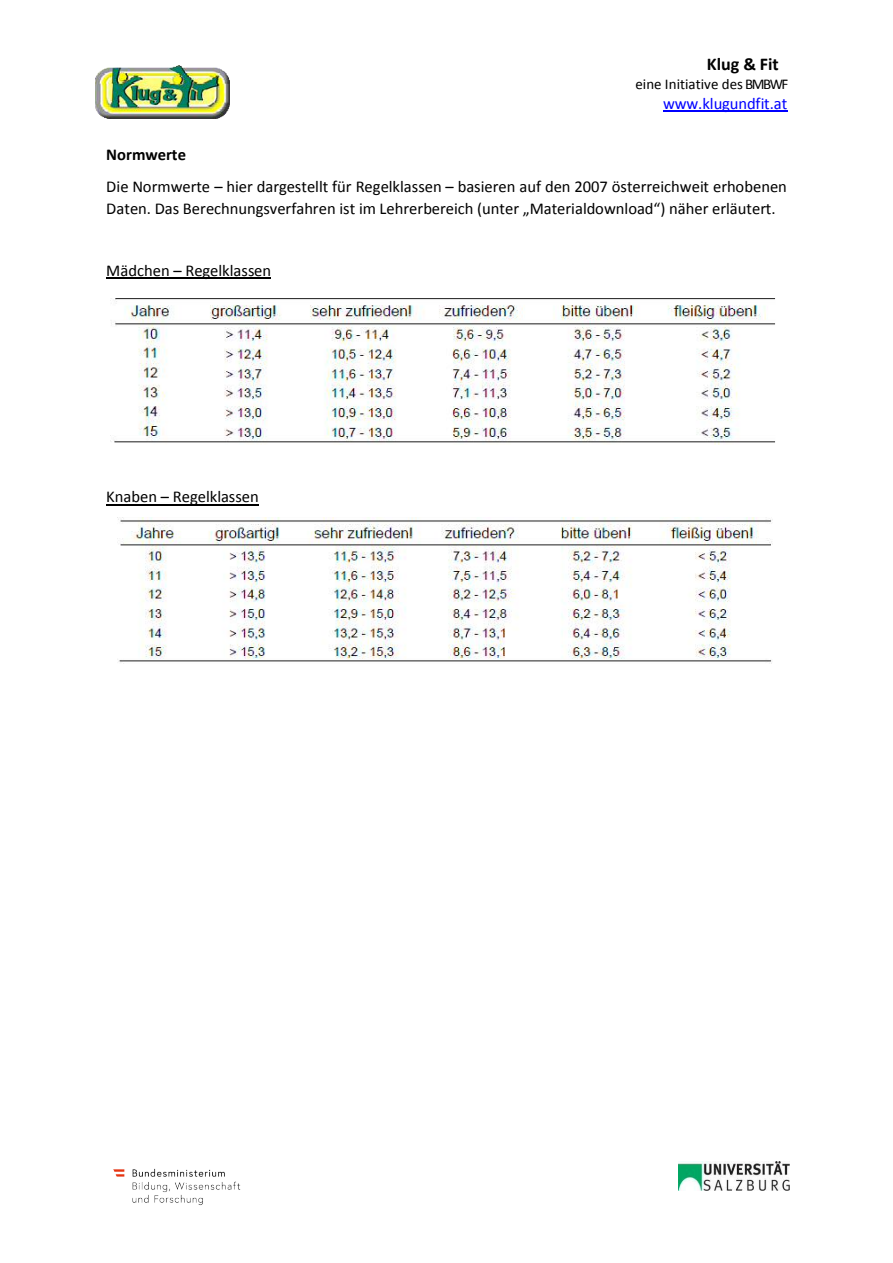
<style>
.page{position:relative;width:893px;height:1263px;background:#fff}
.page>*{position:absolute;margin:0;border:0;box-sizing:border-box;transform-origin:0 0}
.t1{font:700 18px "Calibri";color:#000}
.t2{font:16.5px/22.2px "Calibri";color:#000}
.t3{font:16.5px "Calibri";letter-spacing:-.005em;color:#00f}
.t4{font:700 16.5px "Calibri";color:#000}
.t5{font:15px "Calibri";color:#000}
</style>
<div class="page">
<img style="left:678px;top:1162px;width:111px;height:28px">
<hr style="left:663px;top:111px;width:124px;height:1px;background:#00f">
<img style="left:113px;top:1168px;width:128px;height:38px">
<img style="left:95px;top:65px;width:134px;height:54px">
<hr style="left:106px;top:278px;width:165px;height:1px;background:#000">
<hr style="left:106px;top:504px;width:153px;height:1px;background:#000">
<img style="left:110px;top:298px;width:666px;height:146px">
<img style="left:117px;top:518px;width:656px;height:146px">
<p class="t1" style="left:706px;top:57px;width:73px">Klug &amp; Fit</p>
<p class="t5" style="left:635px;top:78px;width:154px">eine Initiative des BMBWF</p>
<p class="t3" style="left:663px;top:97px;width:126px">www.klugundfit.at</p>
<p class="t4" style="left:106px;top:148px;width:81px">Normwerte</p>
<p class="t2" style="left:106px;top:176px;width:682px">Die Normwerte – hier dargestellt für Regelklassen – basieren auf den 2007 österreichweit erhobenen<br>Daten. Das Berechnungsverfahren ist im Lehrerbereich (unter „Materialdownload“) näher erläutert.</p>
<p class="t2" style="left:106px;top:261px;width:166px">Mädchen – Regelklassen</p>
<p class="t2" style="left:106px;top:487px;width:154px">Knaben – Regelklassen</p>
</div>
